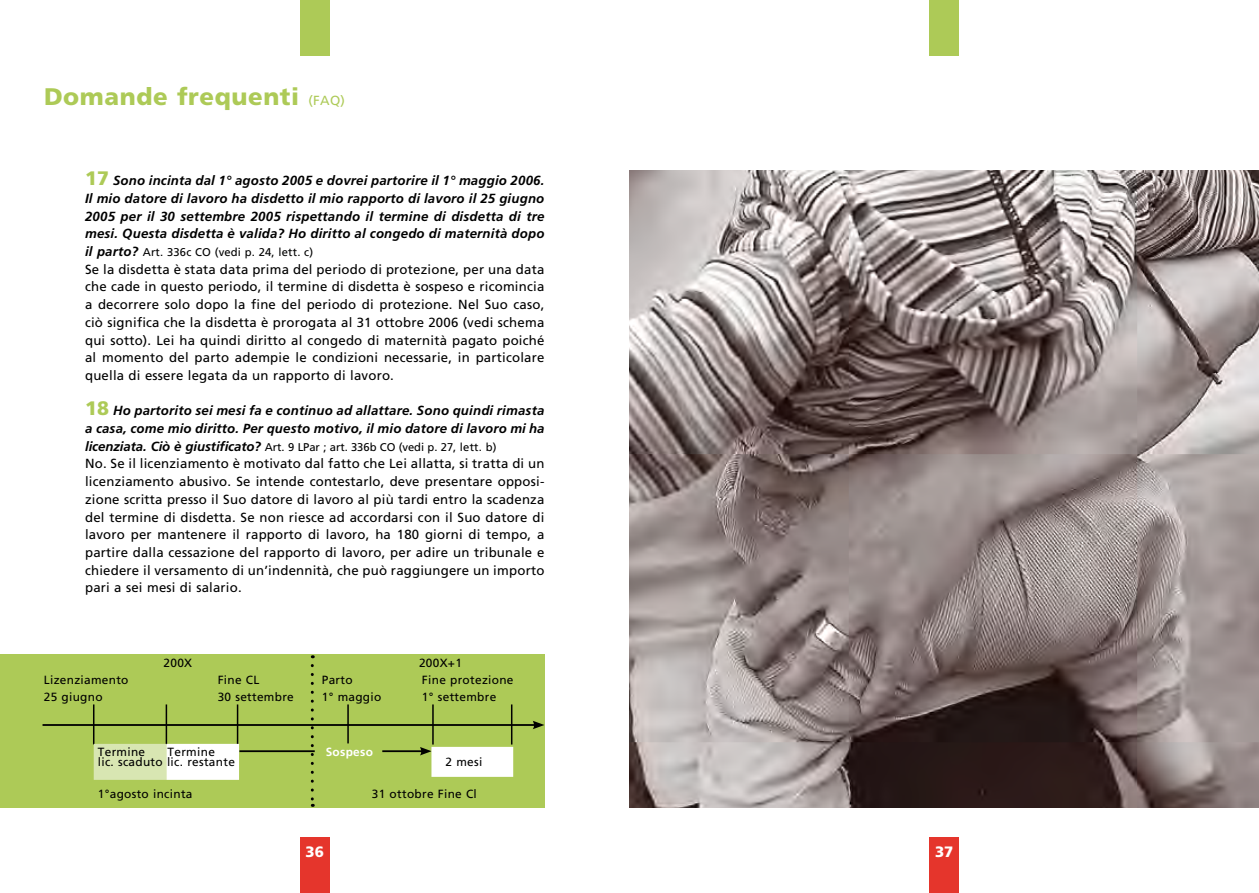
<style>
.page{position:relative;width:1259px;height:893px;background:#fff}
.page>*{position:absolute;margin:0;border:0;box-sizing:border-box;transform-origin:0 0}
.t1{font:900 24px "Frutiger";letter-spacing:.025em;color:#adca57}
.t2{font:900 15px "Frutiger";color:#fff}
.t3{font:13.2px/17.7px "Frutiger";letter-spacing:.015em;color:#000;text-align:justify}
.t4{font:italic 700 13.2px/17.7px "Frutiger";letter-spacing:.015em;color:#000;text-align:justify}
.t5{font:11.85px "Frutiger";letter-spacing:.025em;color:#000}
.t6{font:700 11.85px "Frutiger";letter-spacing:.025em;color:#fff}
.t7{font:11.25px "Frutiger";letter-spacing:-.005em;color:#000}
.t8{font:11.25px "Frutiger";letter-spacing:.015em;color:#000}
.s1{font-weight:400;font-size:13.2px}
.s2{font-weight:900;font-style:normal;font-size:19.5px;color:#adca57}
.s3{font-weight:700;font-style:italic;font-size:13.2px}
</style>
<div class="page">
<div style="left:0;top:655px;width:544px;height:153px;background:#adca57"></div>
<div style="left:929px;top:838px;width:30px;height:55px;background:#e5352c"></div>
<div style="left:929px;top:0;width:30px;height:55px;background:#adca57"></div>
<div style="left:300px;top:0;width:30px;height:55px;background:#adca57"></div>
<div style="left:300px;top:838px;width:30px;height:55px;background:#e5352c"></div>
<hr style="left:43px;top:724px;width:493px;height:2px;background:#000">
<svg style="left:533px;top:721px;width:11px;height:8px"></svg>
<hr style="left:239px;top:750px;width:76px;height:2px;background:#000">
<hr style="left:382px;top:750px;width:41px;height:2px;background:#000">
<svg style="left:420px;top:747px;width:11px;height:8px"></svg>
<hr style="left:93px;top:704px;width:1px;height:40px;background:#000">
<hr style="left:166px;top:704px;width:1px;height:40px;background:#000">
<hr style="left:237px;top:704px;width:1px;height:40px;background:#000">
<hr style="left:347px;top:704px;width:2px;height:39px;background:#000">
<hr style="left:432px;top:704px;width:2px;height:40px;background:#000">
<hr style="left:511px;top:704px;width:1px;height:40px;background:#000">
<svg style="left:311px;top:665px;width:3px;height:142px"></svg>
<div style="left:94px;top:744px;width:72px;height:36px;background:#d8e6b2"></div>
<div style="left:166px;top:744px;width:73px;height:36px;background:#fff"></div>
<div style="left:431px;top:747px;width:82px;height:30px;background:#fff"></div>
<img style="left:629px;top:170px;width:630px;height:638px">
<h1 class="t1" style="left:44px;top:82px;width:302px">Domande frequenti <span class="s1">(FAQ)</span></h1>
<p class="t4" style="left:85px;top:172px;width:461px"><span class="s2">17</span> Sono incinta dal 1° agosto 2005 e dovrei partorire il 1° maggio 2006.<br>Il mio datore di lavoro ha disdetto il mio rapporto di lavoro il 25 giugno 2005 per il 30 settembre 2005 rispettando il termine di disdetta di tre mesi. Questa disdetta è valida? Ho diritto al congedo di maternità dopo</p>
<p class="t8" style="left:85px;top:246px;width:230px"><span class="s3">il parto?</span> Art. 336c CO (vedi p. 24, lett. c)</p>
<p class="t3" style="left:85px;top:260px;width:461px">Se la disdetta è stata data prima del periodo di protezione, per una data che cade in questo periodo, il termine di disdetta è sospeso e ricomincia a decorrere solo dopo la fine del periodo di protezione. Nel Suo caso, ciò significa che la disdetta è prorogata al 31 ottobre 2006 (vedi schema qui sotto). Lei ha quindi diritto al congedo di maternità pagato poiché al momento del parto adempie le condizioni necessarie, in particolare quella di essere legata da un rapporto di lavoro.</p>
<p class="t4" style="left:85px;top:402px;width:461px"><span class="s2">18</span> Ho partorito sei mesi fa e continuo ad allattare. Sono quindi rimasta a casa, come mio diritto. Per questo motivo, il mio datore di lavoro mi ha</p>
<p class="t7" style="left:85px;top:440px;width:413px"><span class="s3">licenziata. Ciò è giustificato?</span> Art. 9 LPar ; art. 336b CO (vedi p. 27, lett. b)</p>
<p class="t3" style="left:85px;top:455px;width:461px">No. Se il licenziamento è motivato dal fatto che Lei allatta, si tratta di un licenziamento abusivo. Se intende contestarlo, deve presentare opposi&shy;zione scritta presso il Suo datore di lavoro al più tardi entro la scadenza del termine di disdetta. Se non riesce ad accordarsi con il Suo datore di lavoro per mantenere il rapporto di lavoro, ha 180 giorni di tempo, a partire dalla cessazione del rapporto di lavoro, per adire un tribunale e chiedere il versamento di un’indennità, che può raggiungere un importo pari a sei mesi di salario.</p>
<p class="t5" style="left:164px;top:656px;width:30px">200X</p>
<p class="t5" style="left:419px;top:656px;width:44px">200X+1</p>
<p class="t5" style="left:44px;top:673px;width:86px">Lizenziamento</p>
<p class="t5" style="left:218px;top:673px;width:43px">Fine CL</p>
<p class="t5" style="left:322px;top:673px;width:32px">Parto</p>
<p class="t5" style="left:422px;top:673px;width:93px">Fine protezione</p>
<p class="t5" style="left:44px;top:690px;width:60px">25 giugno</p>
<p class="t5" style="left:218px;top:690px;width:78px">30 settembre</p>
<p class="t5" style="left:322px;top:690px;width:61px">1° maggio</p>
<p class="t5" style="left:422px;top:690px;width:76px">1° settembre</p>
<p class="t5" style="left:98px;top:745px;width:49px">Termine</p>
<p class="t5" style="left:168px;top:745px;width:49px">Termine</p>
<p class="t6" style="left:326px;top:745px;width:49px">Sospeso</p>
<p class="t5" style="left:98px;top:755px;width:139px">lic. scaduto lic. restante</p>
<p class="t5" style="left:445px;top:755px;width:38px">2 mesi</p>
<p class="t5" style="left:98px;top:786px;width:96px">1°agosto incinta</p>
<p class="t5" style="left:372px;top:786px;width:107px">31 ottobre Fine Cl</p>
<p class="t2" style="left:305px;top:842px;width:20px">36</p>
<p class="t2" style="left:935px;top:842px;width:20px">3 72</p>
</div>
